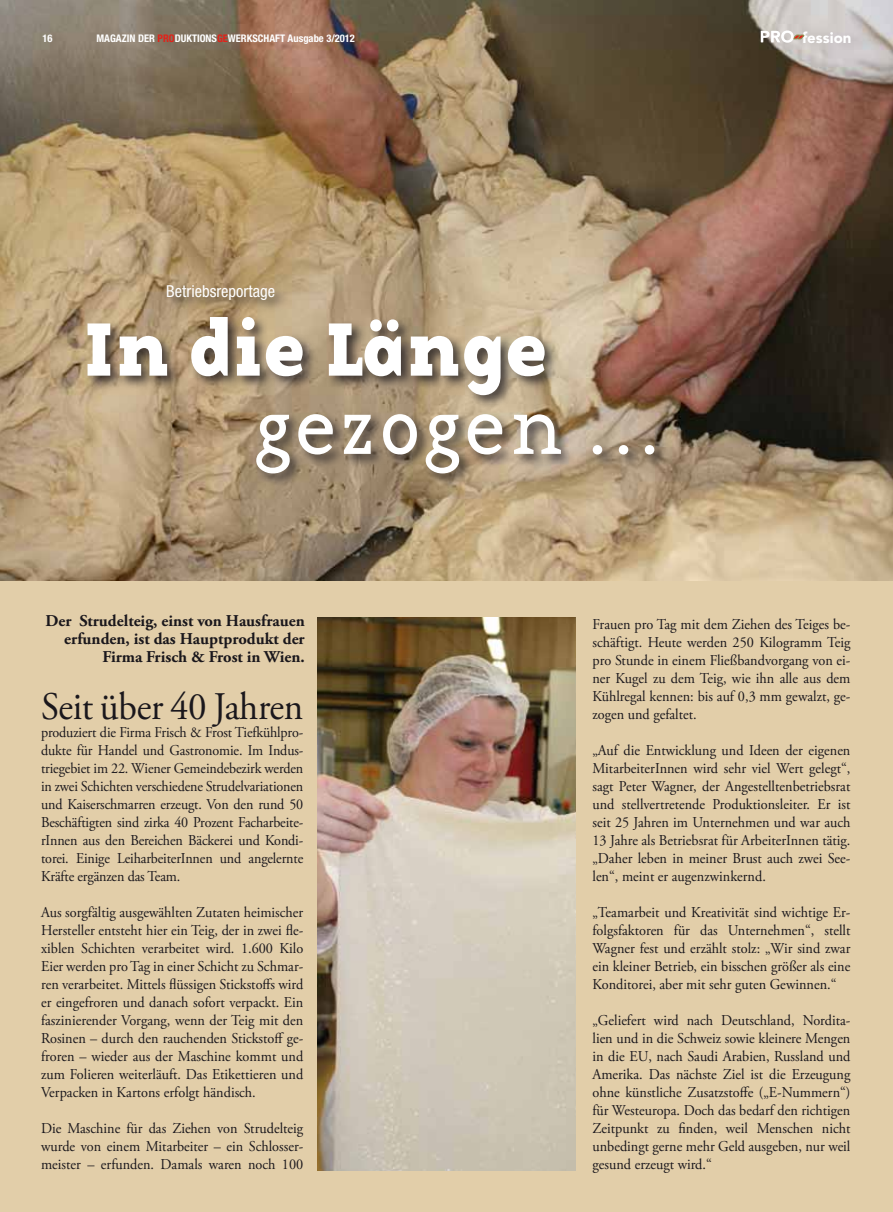
<style>
.page{position:relative;width:893px;height:1212px;background:#e2cea9}
.page>*{position:absolute;margin:0;border:0;box-sizing:border-box;transform-origin:0 0}
.t1{font:78.3px "Base Twelve Serif B";letter-spacing:-.01em;color:#fff}
.t2{font:78.3px "Base Twelve Serif";color:#fff}
.t3{font:39px "Adobe Garamond Pro";letter-spacing:-.01em;color:#1a171c;scale:.95 1}
.t4{font:700 16.5px/18px "Adobe Garamond Pro";color:#1a171c;text-align:right}
.t5{font:condensed 16.5px "Helvetica Neue LT Std";color:#fff}
.t6{font:15px/18px "Adobe Garamond Pro";color:#1a171c;text-align:justify;scale:.95 1}
.t7{font:15px/18px "Adobe Garamond Pro";color:#1a171c;text-align:justify;scale:.94 1}
.t8{font:900 15px "Avenir LT Std";color:#fff}
.t9{font:700 condensed 10.5px "Helvetica Neue LT Std";color:#fff}
.s1{color:#e32119}
</style>
<div class="page">
<img style="left:0;top:0;width:893px;height:580px">
<div style="left:84px;top:283px;width:585px;height:205px;background:#1a171c;opacity:.75"></div>
<img style="left:317px;top:617px;width:258px;height:553px">
<svg style="left:761px;top:30px;width:44px;height:13px"></svg>
<p class="t9" style="left:43px;top:32px;width:12px">16</p>
<p class="t9" style="left:97px;top:32px;width:260px">MAGAZIN DER <span class="s1">PRO</span>DUKTIONS<span class="s1">GE</span>WERKSCHAFT Ausgabe 3/2012</p>
<p class="t8" style="left:802px;top:28px;width:51px">fession</p>
<p class="t5" style="left:166px;top:282px;width:110px">Betriebsreportage</p>
<h1 class="t1" style="left:83px;top:294px;width:467px">In die Länge</h1>
<h1 class="t2" style="left:253px;top:379px;width:412px">gezogen ...</h1>
<p class="t4" style="left:45px;top:611px;width:261px">Der Strudelteig, einst von Hausfrauen erfunden, ist das Hauptprodukt der<br>Firma Frisch &amp; Frost in Wien.</p>
<h2 class="t3" style="left:41px;top:684px;width:278px">Seit über 40 Jahren</h2>
<p class="t7" style="left:41px;top:724px;width:280px">produziert die Firma Frisch &amp; Frost Tiefkühlpro&shy;dukte für Handel und Gastronomie. Im Indus&shy;triegebiet im 22. Wiener Gemeindebezirk werden in zwei Schichten verschiedene Strudelvariationen und Kaiserschmarren erzeugt. Von den rund 50<br>Beschäftigten sind zirka 40 Prozent Facharbeite&shy;rInnen aus den Bereichen Bäckerei und Kondi&shy;torei. Einige LeiharbeiterInnen und angelernte Kräfte ergänzen das Team.</p>
<p class="t6" style="left:41px;top:904px;width:278px">Aus sorgfältig ausgewählten Zutaten heimischer Hersteller entsteht hier ein Teig, der in zwei fle&shy;xiblen Schichten verarbeitet wird. 1.600 Kilo Eier werden pro Tag in einer Schicht zu Schmar&shy;ren verarbeitet. Mittels flüssigen Stickstoffs wird er eingefroren und danach sofort verpackt. Ein faszinierender Vorgang, wenn der Teig mit den Rosinen – durch den rauchenden Stickstoff ge&shy;froren – wieder aus der Maschine kommt und zum Folieren weiterläuft. Das Etikettieren und Verpacken in Kartons erfolgt händisch.</p>
<p class="t6" style="left:41px;top:1120px;width:278px">Die Maschine für das Ziehen von Strudelteig wurde von einem Mitarbeiter – ein Schlosser&shy;meister – erfunden. Damals waren noch 100</p>
<p class="t6" style="left:592px;top:616px;width:273px">Frauen pro Tag mit dem Ziehen des Teiges be&shy;schäftigt. Heute werden 250 Kilogramm Teig pro Stunde in einem Fließbandvorgang von ei&shy;ner Kugel zu dem Teig, wie ihn alle aus dem Kühlregal kennen: bis auf 0,3 mm gewalzt, ge&shy;zogen und gefaltet.</p>
<p class="t6" style="left:592px;top:742px;width:273px">„Auf die Entwicklung und Ideen der eigenen MitarbeiterInnen wird sehr viel Wert gelegt“, sagt Peter Wagner, der Angestelltenbetriebsrat und stellvertretende Produktionsleiter. Er ist seit 25 Jahren im Unternehmen und war auch 13 Jahre als Betriebsrat für ArbeiterInnen tätig. „Daher leben in meiner Brust auch zwei See&shy;len“, meint er augenzwinkernd.</p>
<p class="t6" style="left:592px;top:904px;width:273px">„Teamarbeit und Kreativität sind wichtige Er&shy;folgsfaktoren für das Unternehmen“, stellt Wagner fest und erzählt stolz: „Wir sind zwar ein kleiner Betrieb, ein bisschen größer als eine Konditorei, aber mit sehr guten Gewinnen.“</p>
<p class="t6" style="left:592px;top:1012px;width:273px">„Geliefert wird nach Deutschland, Nordita&shy;lien und in die Schweiz sowie kleinere Mengen in die EU, nach Saudi Arabien, Russland und Amerika. Das nächste Ziel ist die Erzeugung ohne künstliche Zusatzstoffe („E-Nummern“) für Westeuropa. Doch das bedarf den richtigen Zeitpunkt zu finden, weil Menschen nicht unbedingt gerne mehr Geld ausgeben, nur weil gesund erzeugt wird.“</p>
</div>
